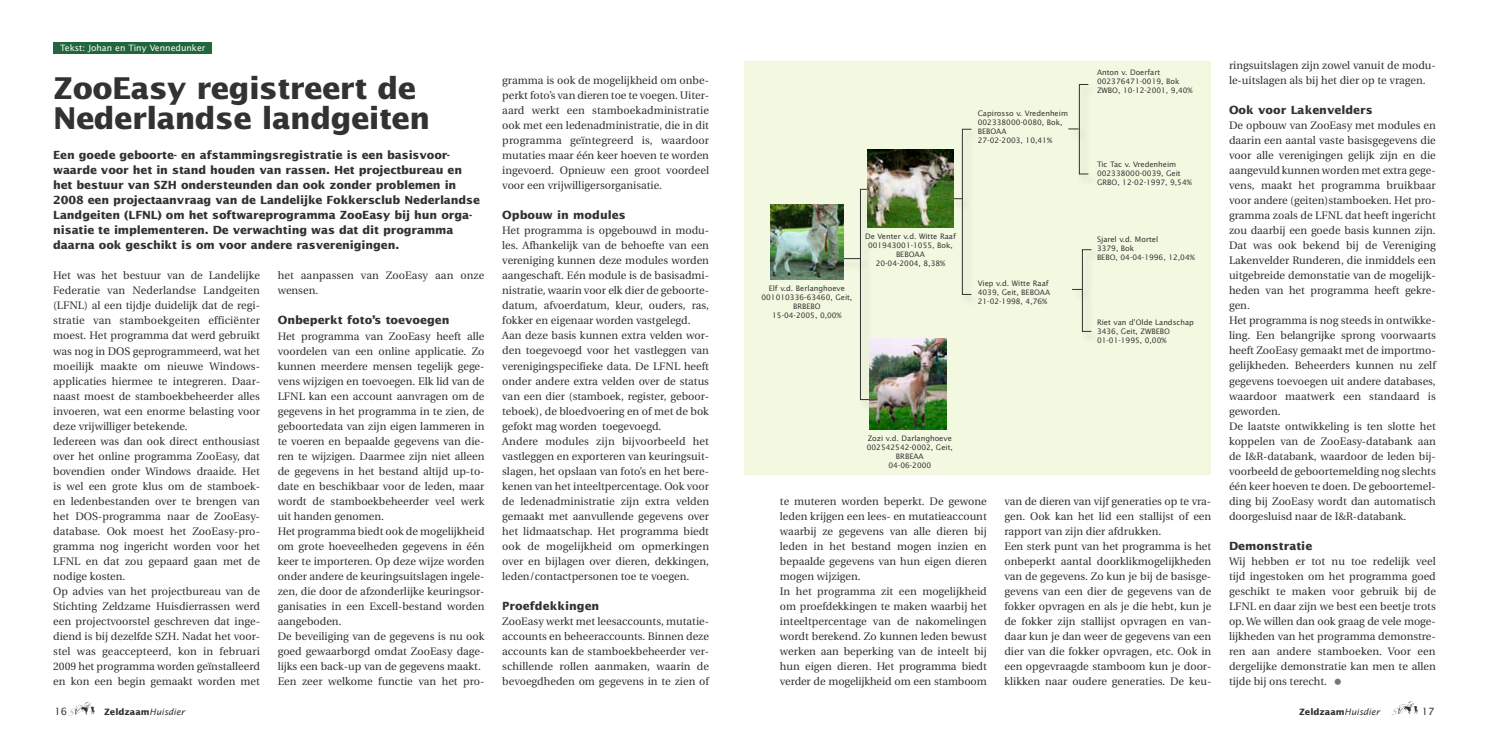
<style>
.page{position:relative;width:1489px;height:745px;background:#fff}
.page>*{position:absolute;margin:0;border:0;box-sizing:border-box;transform-origin:0 0}
.t1{font:700 30px/30px "Lucida Sans";letter-spacing:-.02em;color:#323232}
.t2{font:700 11.25px/15px "Lucida Sans";letter-spacing:-.01em;color:#323232}
.t3{font:10.88px/15px "Utopia";color:#323232}
.t4{font:10px "Lucida Sans";color:#323232}
.t5{font:700 8.75px "Lucida Sans";color:#323232}
.t6{font:8.75px "Lucida Sans";color:#fff}
.t7{font:7.5px/9px "Lucida Sans";color:#323232}
.s1{font-weight:400;font-style:italic}
</style>
<div class="page">
<div style="left:744px;top:61px;width:467px;height:413px;background:#f3f8e1"></div>
<svg style="left:831px;top:188px;width:61px;height:212px"></svg>
<svg style="left:69px;top:702px;width:26px;height:13px"></svg>
<svg style="left:1391px;top:701px;width:26px;height:14px"></svg>
<div style="left:53px;top:43px;width:159px;height:11px;background:#21663c"></div>
<img style="left:770px;top:204px;width:73px;height:75px">
<img style="left:869px;top:338px;width:77px;height:91px">
<div style="left:960px;top:127px;width:22px;height:179px;background:#323232;opacity:.5"></div>
<div style="left:962px;top:129px;width:9px;height:165px;border:1px solid #323232"></div>
<div style="left:1082px;top:249px;width:9px;height:82px;border:1px solid #323232"></div>
<div style="left:949px;top:196px;width:23px;height:15px;background:#323232;opacity:.5"></div>
<div style="left:1078px;top:84px;width:10px;height:90px;border:1px solid #323232"></div>
<div style="left:1066px;top:127px;width:21px;height:14px;background:#323232;opacity:.5"></div>
<div style="left:1070px;top:287px;width:21px;height:14px;background:#323232;opacity:.5"></div>
<img style="left:867px;top:149px;width:86px;height:78px">
<p class="t6" style="left:60px;top:43px;width:147px">Tekst: Johan en Tiny Vennedunker</p>
<h1 class="t1" style="left:53px;top:73px;width:378px">ZooEasy registreert de<br>Nederlandse landgeiten</h1>
<p class="t2" style="left:53px;top:147px;width:428px">Een goede geboorte- en afstammingsregistratie is een basisvoor&shy;waarde voor het in stand houden van rassen. Het projectbureau en het bestuur van SZH ondersteunden dan ook zonder problemen in 2008 een projectaanvraag van de Landelijke Fokkersclub Nederlandse Landgeiten (LFNL) om het softwareprogramma ZooEasy bij hun orga&shy;nisatie te implementeren. De verwachting was dat dit programma daarna ook geschikt is om voor andere rasverenigingen.</p>
<p class="t3" style="left:278px;top:268px;width:208px">het aanpassen van ZooEasy aan onze wensen.</p>
<p class="t2" style="left:278px;top:312px;width:173px">Onbeperkt foto’s toevoegen</p>
<p class="t3" style="left:278px;top:328px;width:208px">Het programma van ZooEasy heeft alle voordelen van een online applicatie. Zo kunnen meerdere mensen tegelijk gege&shy;vens wijzigen en toevoegen. Elk lid van de LFNL kan een account aanvragen om de gegevens in het programma in te zien, de geboortedata van zijn eigen lammeren in te voeren en bepaalde gegevens van die&shy;ren te wijzigen. Daarmee zijn niet alleen de gegevens in het bestand altijd up-to&shy;date en beschikbaar voor de leden, maar wordt de stamboekbeheerder veel werk uit handen genomen.<br>Het programma biedt ook de mogelijkheid om grote hoeveelheden gegevens in één keer te importeren. Op deze wijze worden onder andere de keuringsuitslagen ingele&shy;zen, die door de afzonderlijke keuringsor&shy;ganisaties in een Excell-bestand worden aangeboden.<br>De beveiliging van de gegevens is nu ook goed gewaarborgd omdat ZooEasy dage&shy;lijks een back-up van de gegevens maakt.<br>Een zeer welkome functie van het pro-</p>
<p class="t3" style="left:53px;top:268px;width:208px">Het was het bestuur van de Landelijke Federatie van Nederlandse Landgeiten (LFNL) al een tijdje duidelijk dat de regi&shy;stratie van stamboekgeiten efficiënter moest. Het programma dat werd gebruikt was nog in DOS geprogrammeerd, wat het moeilijk maakte om nieuwe Windows&shy;applicaties hiermee te integreren. Daar&shy;naast moest de stamboekbeheerder alles invoeren, wat een enorme belasting voor deze vrijwilliger betekende.<br>Iedereen was dan ook direct enthousiast over het online programma ZooEasy, dat bovendien onder Windows draaide. Het is wel een grote klus om de stamboek&shy;en ledenbestanden over te brengen van het DOS-programma naar de ZooEasy&shy;database. Ook moest het ZooEasy-pro&shy;gramma nog ingericht worden voor het LFNL en dat zou gepaard gaan met de nodige kosten.<br>Op advies van het projectbureau van de Stichting Zeldzame Huisdierrassen werd een projectvoorstel geschreven dat inge&shy;diend is bij dezelfde SZH. Nadat het voor&shy;stel was geaccepteerd, kon in februari 2009 het programma worden geïnstalleerd en kon een begin gemaakt worden met</p>
<p class="t3" style="left:502px;top:73px;width:208px;text-align:justify">gramma is ook de mogelijkheid om onbe&shy;perkt foto’s van dieren toe te voegen. Uiter&shy;aard werkt een stamboekadministratie ook met een ledenadministratie, die in dit programma geïntegreerd is, waardoor mutaties maar één keer hoeven te worden ingevoerd. Opnieuw een groot voordeel voor een vrijwilligersorganisatie.</p>
<p class="t2" style="left:502px;top:207px;width:125px">Opbouw in modules</p>
<p class="t3" style="left:502px;top:223px;width:208px">Het programma is opgebouwd in modu&shy;les. Afhankelijk van de behoefte van een vereniging kunnen deze modules worden aangeschaft. Eén module is de basisadmi&shy;nistratie, waarin voor elk dier de geboorte&shy;datum, afvoerdatum, kleur, ouders, ras, fokker en eigenaar worden vastgelegd.<br>Aan deze basis kunnen extra velden wor&shy;den toegevoegd voor het vastleggen van verenigingspecifieke data. De LFNL heeft onder andere extra velden over de status van een dier (stamboek, register, geboor&shy;teboek), de bloedvoering en of met de bok gefokt mag worden toegevoegd.<br>Andere modules zijn bijvoorbeeld het vastleggen en exporteren van keuringsuit&shy;slagen, het opslaan van foto’s en het bere&shy;kenen van het inteeltpercentage. Ook voor de ledenadministratie zijn extra velden gemaakt met aanvullende gegevens over het lidmaatschap. Het programma biedt ook de mogelijkheid om opmerkingen over en bijlagen over dieren, dekkingen, leden/contactpersonen toe te voegen.</p>
<p class="t2" style="left:502px;top:597px;width:99px">Proefdekkingen</p>
<p class="t3" style="left:502px;top:613px;width:208px;text-align:justify">ZooEasy werkt met leesaccounts, mutatie&shy;accounts en beheeraccounts. Binnen deze accounts kan de stamboekbeheerder ver&shy;schillende rollen aanmaken, waarin de bevoegdheden om gegevens in te zien of</p>
<p class="t7" style="left:977px;top:109px;width:92px">Capirosso v. Vredenheim<br>002338000-0080, Bok,<br>BEBOAA<br>27-02-2003, 10,41%</p>
<p class="t7" style="left:761px;top:283px;width:92px;text-align:center">Elf v.d. Berlanghoeve<br>001010336-63460, Geit,<br>BRBEBO<br>15-04-2005, 0,00%</p>
<p class="t7" style="left:865px;top:231px;width:92px;text-align:center">De Venter v.d. Witte Raaf<br>001943001-1055, Bok,<br>BEBOAA<br>20-04-2004, 8,38%</p>
<p class="t7" style="left:977px;top:279px;width:74px">Viep v.d. Witte Raaf<br>4039, Geit, BEBOAA<br>21-02-1998, 4,76%</p>
<p class="t7" style="left:1096px;top:68px;width:97px">Anton v. Doerfart<br>002376471-0019, Bok<br>ZWBO, 10-12-2001, 9,40%</p>
<p class="t7" style="left:1096px;top:159px;width:96px">Tic Tac v. Vredenheim<br>002338000-0039, Geit<br>GRBO, 12-02-1997, 9,54%</p>
<p class="t7" style="left:1096px;top:234px;width:99px">Sjarel v.d. Mortel<br>3379, Bok<br>BEBO, 04-04-1996, 12,04%</p>
<p class="t7" style="left:1096px;top:317px;width:98px">Riet van d’Olde Landschap<br>3436, Geit, ZWBEBO<br>01-01-1995, 0,00%</p>
<p class="t7" style="left:866px;top:433px;width:88px;text-align:center">Zozi v.d. Darlanghoeve<br>002542542-0002, Geit,<br>BRBEAA<br>04-06-2000</p>
<p class="t3" style="left:780px;top:493px;width:208px">te muteren worden beperkt. De gewone leden krijgen een lees- en mutatieaccount waarbij ze gegevens van alle dieren bij leden in het bestand mogen inzien en bepaalde gegevens van hun eigen dieren mogen wijzigen.<br>In het programma zit een mogelijkheid om proefdekkingen te maken waarbij het inteeltpercentage van de nakomelingen wordt berekend. Zo kunnen leden bewust werken aan beperking van de inteelt bij hun eigen dieren. Het programma biedt verder de mogelijkheid om een stamboom</p>
<p class="t3" style="left:1004px;top:493px;width:208px">van de dieren van vijf generaties op te vra&shy;gen. Ook kan het lid een stallijst of een rapport van zijn dier afdrukken.<br>Een sterk punt van het programma is het onbeperkt aantal doorklikmogelijkheden van de gegevens. Zo kun je bij de basisge&shy;gevens van een dier de gegevens van de fokker opvragen en als je die hebt, kun je de fokker zijn stallijst opvragen en van&shy;daar kun je dan weer de gegevens van een dier van die fokker opvragen, etc. Ook in een opgevraagde stamboom kun je door&shy;klikken naar oudere generaties. De keu-</p>
<p class="t3" style="left:1228px;top:58px;width:208px">ringsuitslagen zijn zowel vanuit de modu&shy;le-uitslagen als bij het dier op te vragen.</p>
<p class="t2" style="left:1228px;top:102px;width:145px">Ook voor Lakenvelders</p>
<p class="t3" style="left:1228px;top:118px;width:208px">De opbouw van ZooEasy met modules en daarin een aantal vaste basisgegevens die voor alle verenigingen gelijk zijn en die aangevuld kunnen worden met extra gege&shy;vens, maakt het programma bruikbaar voor andere (geiten)stamboeken. Het pro&shy;gramma zoals de LFNL dat heeft ingericht zou daarbij een goede basis kunnen zijn.<br>Dat was ook bekend bij de Vereniging Lakenvelder Runderen, die inmiddels een uitgebreide demonstatie van de mogelijk&shy;heden van het programma heeft gekre&shy;gen.<br>Het programma is nog steeds in ontwikke&shy;ling. Een belangrijke sprong voorwaarts heeft ZooEasy gemaakt met de importmo&shy;gelijkheden. Beheerders kunnen nu zelf gegevens toevoegen uit andere databases, waardoor maatwerk een standaard is geworden.<br>De laatste ontwikkeling is ten slotte het koppelen van de ZooEasy-databank aan de I&amp;R-databank, waardoor de leden bij&shy;voorbeeld de geboortemelding nog slechts één keer hoeven te doen. De geboortemel&shy;ding bij ZooEasy wordt dan automatisch doorgesluisd naar de I&amp;R-databank.</p>
<p class="t2" style="left:1228px;top:537px;width:85px">Demonstratie</p>
<p class="t3" style="left:1228px;top:553px;width:208px;text-align:justify">Wij hebben er tot nu toe redelijk veel tijd ingestoken om het programma goed geschikt te maken voor gebruik bij de LFNL en daar zijn we best een beetje trots op. We willen dan ook graag de vele moge&shy;lijkheden van het programma demonstre&shy;ren aan andere stamboeken. Voor een dergelijke demonstratie kan men te allen tijde bij ons terecht.</p>
<p class="t4" style="left:54px;top:704px;width:14px">16</p>
<p class="t5" style="left:104px;top:706px;width:82px">Zeldzaam<span class="s1">Huisdier</span></p>
<p class="t5" style="left:1298px;top:706px;width:82px">Zeldzaam<span class="s1">Huisdier</span></p>
<p class="t4" style="left:1421px;top:704px;width:14px">17</p>
</div>
